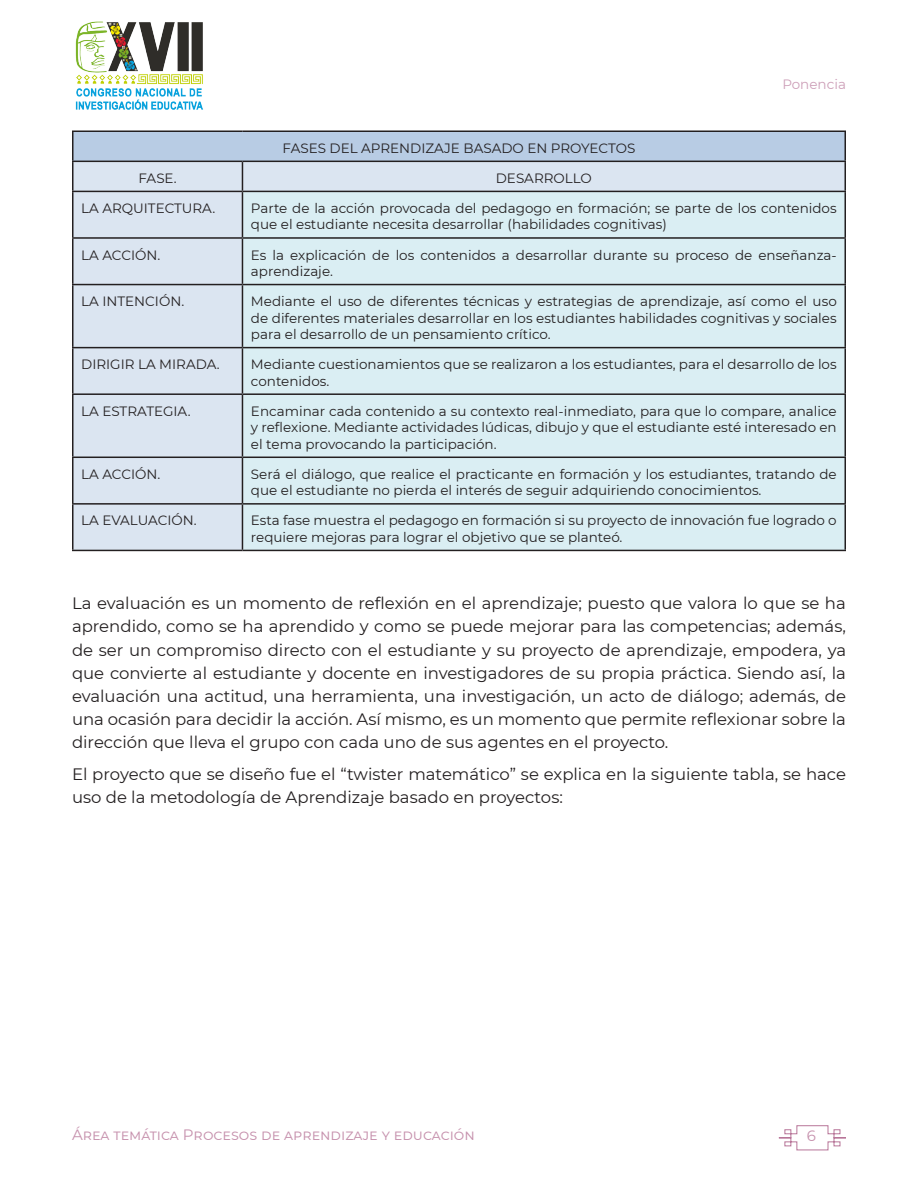
<style>
.page{position:relative;width:918px;height:1188px;background:#fff}
.page>*{position:absolute;margin:0;border:0;box-sizing:border-box;transform-origin:0 0}
.body{font:16.5px/23.1px "Montserrat";color:#231f20;text-align:justify}
.t1{font:15px "Montserrat";color:#c691ad}
.TABLAS{font:13.5px/16.5px "Montserrat";color:#231f20}
.t2{font:13.5px "Montserrat";color:#cd9fb8}
</style>
<div class="page">
<svg style="left:778px;top:1125px;width:68px;height:26px"></svg>
<img style="left:75px;top:21px;width:128px;height:89px">
<div style="left:73px;top:131px;width:772px;height:30px;background:#b8cce4"></div>
<div style="left:74px;top:162px;width:770px;height:388px;background:#dbe5f1"></div>
<div style="left:243px;top:192px;width:601px;height:358px;background:#daeef3"></div>
<hr style="left:72px;top:130px;width:170px;height:2px;background:#231f20">
<hr style="left:72px;top:132px;width:2px;height:29px;background:#231f20">
<hr style="left:242px;top:130px;width:604px;height:2px;background:#231f20">
<hr style="left:844px;top:132px;width:2px;height:29px;background:#231f20">
<hr style="left:72px;top:161px;width:170px;height:1px;background:#231f20">
<hr style="left:72px;top:162px;width:2px;height:29px;background:#231f20">
<hr style="left:242px;top:161px;width:604px;height:1px;background:#231f20">
<svg style="left:242px;top:162px;width:1px;height:29px"></svg>
<hr style="left:844px;top:162px;width:2px;height:29px;background:#231f20">
<hr style="left:72px;top:191px;width:170px;height:1px;background:#231f20">
<hr style="left:72px;top:192px;width:2px;height:45px;background:#231f20">
<hr style="left:242px;top:191px;width:604px;height:1px;background:#231f20">
<hr style="left:242px;top:192px;width:1px;height:45px;background:#231f20">
<hr style="left:844px;top:192px;width:2px;height:45px;background:#231f20">
<hr style="left:72px;top:237px;width:170px;height:2px;background:#231f20">
<hr style="left:72px;top:239px;width:2px;height:45px;background:#231f20">
<hr style="left:242px;top:237px;width:604px;height:2px;background:#231f20">
<hr style="left:242px;top:239px;width:1px;height:45px;background:#231f20">
<hr style="left:844px;top:239px;width:2px;height:45px;background:#231f20">
<hr style="left:72px;top:284px;width:170px;height:1px;background:#231f20">
<hr style="left:72px;top:285px;width:2px;height:62px;background:#231f20">
<hr style="left:242px;top:284px;width:604px;height:1px;background:#231f20">
<hr style="left:242px;top:285px;width:1px;height:62px;background:#231f20">
<hr style="left:844px;top:285px;width:2px;height:62px;background:#231f20">
<hr style="left:72px;top:347px;width:170px;height:1px;background:#231f20">
<hr style="left:72px;top:348px;width:2px;height:45px;background:#231f20">
<hr style="left:242px;top:347px;width:604px;height:1px;background:#231f20">
<hr style="left:242px;top:348px;width:1px;height:45px;background:#231f20">
<hr style="left:844px;top:348px;width:2px;height:45px;background:#231f20">
<hr style="left:72px;top:393px;width:170px;height:2px;background:#231f20">
<hr style="left:72px;top:395px;width:2px;height:62px;background:#231f20">
<hr style="left:242px;top:393px;width:604px;height:2px;background:#231f20">
<hr style="left:242px;top:395px;width:1px;height:62px;background:#231f20">
<hr style="left:844px;top:395px;width:2px;height:62px;background:#231f20">
<hr style="left:72px;top:457px;width:170px;height:1px;background:#231f20">
<hr style="left:72px;top:458px;width:2px;height:45px;background:#231f20">
<hr style="left:242px;top:457px;width:604px;height:1px;background:#231f20">
<hr style="left:242px;top:458px;width:1px;height:45px;background:#231f20">
<hr style="left:844px;top:458px;width:2px;height:45px;background:#231f20">
<hr style="left:72px;top:503px;width:170px;height:2px;background:#231f20">
<hr style="left:72px;top:505px;width:2px;height:45px;background:#231f20">
<hr style="left:242px;top:503px;width:604px;height:2px;background:#231f20">
<hr style="left:242px;top:505px;width:1px;height:45px;background:#231f20">
<hr style="left:844px;top:505px;width:2px;height:45px;background:#231f20">
<hr style="left:72px;top:550px;width:170px;height:1px;background:#231f20">
<hr style="left:242px;top:550px;width:604px;height:1px;background:#231f20">
<p class="TABLAS" style="left:283px;top:139px;width:354px">FASES DEL APRENDIZAJE BASADO EN PROYECTOS</p>
<p class="t2" style="left:782px;top:75px;width:65px">Ponencia</p>
<p class="TABLAS" style="left:139px;top:169px;width:40px">FASE.</p>
<p class="TABLAS" style="left:496px;top:169px;width:98px">DESARROLLO</p>
<p class="TABLAS" style="left:81px;top:199px;width:136px">LA ARQUITECTURA.</p>
<p class="TABLAS" style="left:251px;top:199px;width:587px">Parte de la acción provocada del pedagogo en formación; se parte de los contenidos que el estudiante necesita desarrollar (habilidades cognitivas)</p>
<p class="TABLAS" style="left:81px;top:246px;width:81px">LA ACCIÓN.</p>
<p class="TABLAS" style="left:251px;top:246px;width:587px">Es la explicación de los contenidos a desarrollar durante su proceso de enseñanza&shy;aprendizaje.</p>
<p class="TABLAS" style="left:81px;top:293px;width:104px">LA INTENCIÓN.</p>
<p class="TABLAS" style="left:251px;top:293px;width:587px;text-align:justify">Mediante el uso de diferentes técnicas y estrategias de aprendizaje, así como el uso de diferentes materiales desarrollar en los estudiantes habilidades cognitivas y sociales para el desarrollo de un pensamiento crítico.</p>
<p class="TABLAS" style="left:81px;top:356px;width:140px">DIRIGIR LA MIRADA.</p>
<p class="TABLAS" style="left:251px;top:356px;width:587px">Mediante cuestionamientos que se realizaron a los estudiantes, para el desarrollo de los contenidos.</p>
<p class="TABLAS" style="left:81px;top:402px;width:111px">LA ESTRATEGIA.</p>
<p class="TABLAS" style="left:251px;top:402px;width:587px;text-align:justify">Encaminar cada contenido a su contexto real-inmediato, para que lo compare, analice y reflexione. Mediante actividades lúdicas, dibujo y que el estudiante esté interesado en el tema provocando la participación.</p>
<p class="TABLAS" style="left:81px;top:465px;width:81px">LA ACCIÓN.</p>
<p class="TABLAS" style="left:251px;top:465px;width:587px">Será el diálogo, que realice el practicante en formación y los estudiantes, tratando de que el estudiante no pierda el interés de seguir adquiriendo conocimientos.</p>
<p class="TABLAS" style="left:81px;top:512px;width:117px">LA EVALUACIÓN.</p>
<p class="TABLAS" style="left:251px;top:512px;width:587px">Esta fase muestra el pedagogo en formación si su proyecto de innovación fue logrado o requiere mejoras para lograr el objetivo que se planteó.</p>
<p class="body" style="left:72px;top:591px;width:776px">La evaluación es un momento de reflexión en el aprendizaje; puesto que valora lo que se ha aprendido, como se ha aprendido y como se puede mejorar para las competencias; además, de ser un compromiso directo con el estudiante y su proyecto de aprendizaje, empodera, ya que convierte al estudiante y docente en investigadores de su propia práctica. Siendo así, la evaluación una actitud, una herramienta, una investigación, un acto de diálogo; además, de una ocasión para decidir la acción. Así mismo, es un momento que permite reflexionar sobre la dirección que lleva el grupo con cada uno de sus agentes en el proyecto.</p>
<p class="body" style="left:72px;top:762px;width:776px">El proyecto que se diseño fue el “twister matemático” se explica en la siguiente tabla, se hace uso de la metodología de Aprendizaje basado en proyectos:</p>
<p class="t1" style="left:72px;top:1124px;width:404px">Área temática Procesos de aprendizaje y educación</p>
<p class="t1" style="left:807px;top:1125px;width:11px">6</p>
</div>
